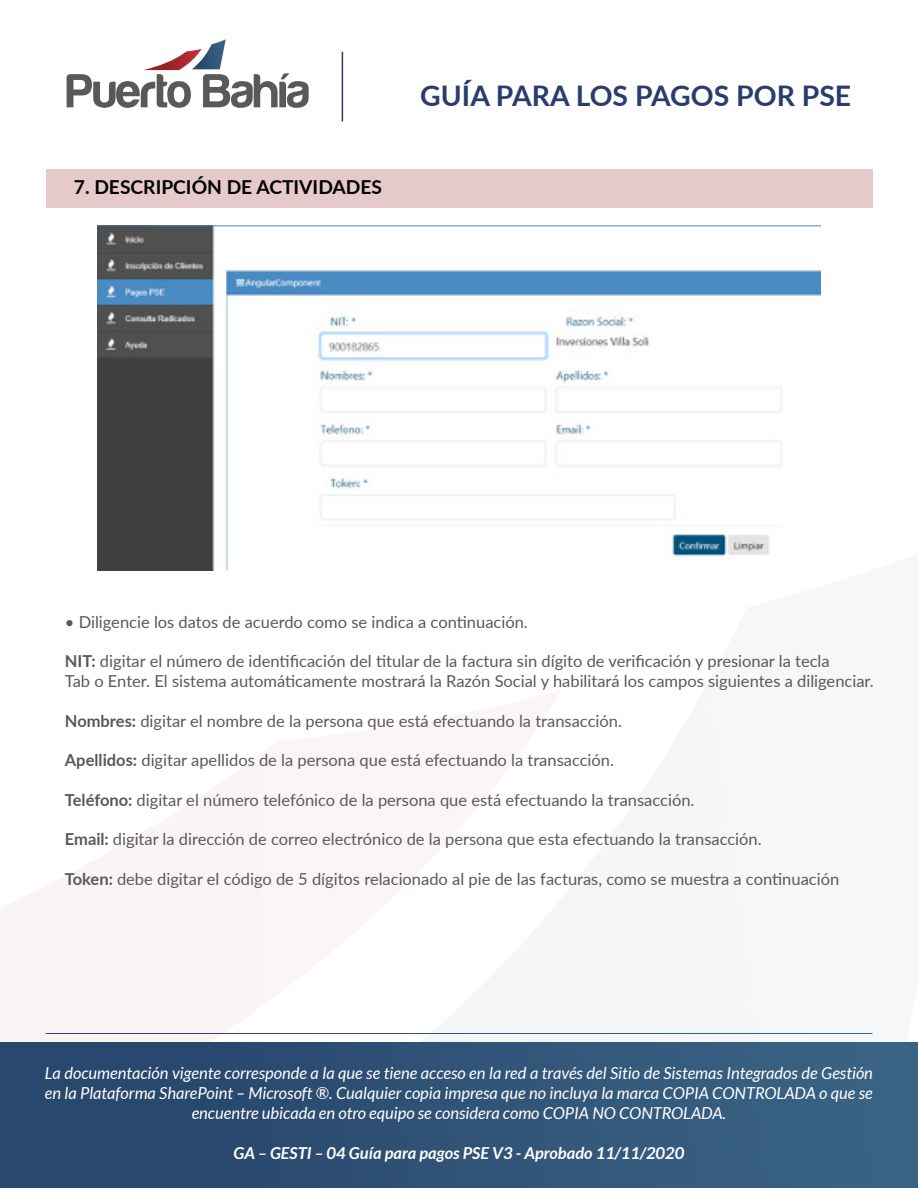
<style>
.page{position:relative;width:918px;height:1188px;background:#fff}
.page>*{position:absolute;margin:0;border:0;box-sizing:border-box;transform-origin:0 0}
.t1{font:700 28.35px "Lato";color:#293c6d}
.t2{font:700 19.2px "Lato";color:#000}
.t3{font:16.5px/19.8px "Lato";color:#59595b}
.t4{font:italic 16.5px/19.8px "Lato";color:#fff;text-align:center}
.t5{font:italic 700 16.5px "Lato";color:#fff}
.s1{font-weight:700}
</style>
<div class="page">
<svg style="left:0;top:756px;width:380px;height:287px"></svg>
<svg style="left:380px;top:890px;width:538px;height:153px"></svg>
<div style="left:46px;top:169px;width:826px;height:38px;background:#e6cacb"></div>
<hr style="left:46px;top:1033px;width:826px;height:1px;background:#fff">
<svg style="left:67px;top:39px;width:242px;height:69px"></svg>
<hr style="left:342px;top:52px;width:1px;height:69px;background:#293c6d">
<div style="left:0;top:1043px;width:918px;height:145px;background:linear-gradient(to right,#264369,#3a6384)"></div>
<img style="left:98px;top:226px;width:722px;height:345px">
<p class="t2" style="left:74px;top:173px;width:310px">7. DESCRIPCIÓN DE ACTIVIDADES</p>
<h1 class="t1" style="left:420px;top:74px;width:433px">GUÍA PARA LOS PAGOS POR PSE</h1>
<p class="t3" style="left:65px;top:611px;width:464px">• Diligencie los datos de acuerdo como se indica a continuación.</p>
<p class="t3" style="left:65px;top:651px;width:810px"><span class="s1">NIT:</span> digitar el número de identificación del titular de la factura sin dígito de verificación y presionar la tecla<br>Tab o Enter. El sistema automáticamente mostrará la Razón Social y habilitará los campos siguientes a diligenciar.</p>
<p class="t3" style="left:65px;top:710px;width:559px"><span class="s1">Nombres:</span> digitar el nombre de la persona que está efectuando la transacción.</p>
<p class="t3" style="left:65px;top:750px;width:551px"><span class="s1">Apellidos:</span> digitar apellidos de la persona que está efectuando la transacción.</p>
<p class="t3" style="left:65px;top:789px;width:631px"><span class="s1">Teléfono:</span> digitar el número telefónico de la persona que está efectuando la transacción.</p>
<p class="t3" style="left:65px;top:829px;width:698px"><span class="s1">Email:</span> digitar la dirección de correo electrónico de la persona que esta efectuando la transacción.</p>
<p class="t3" style="left:65px;top:868px;width:776px"><span class="s1">Token:</span> debe digitar el código de 5 dígitos relacionado al pie de las facturas, como se muestra a continuación</p>
<p class="t4" style="left:45px;top:1064px;width:830px">La documentación vigente corresponde a la que se tiene acceso en la red a través del Sitio de Sistemas Integrados de Gestión en la Plataforma SharePoint – Microsoft ®. Cualquier copia impresa que no incluya la marca COPIA CONTROLADA o que se encuentre ubicada en otro equipo se considera como COPIA NO CONTROLADA.</p>
<p class="t5" style="left:234px;top:1143px;width:452px">GA – GESTI – 04 Guía para pagos PSE V3 - Aprobado 11/11/2020</p>
</div>
